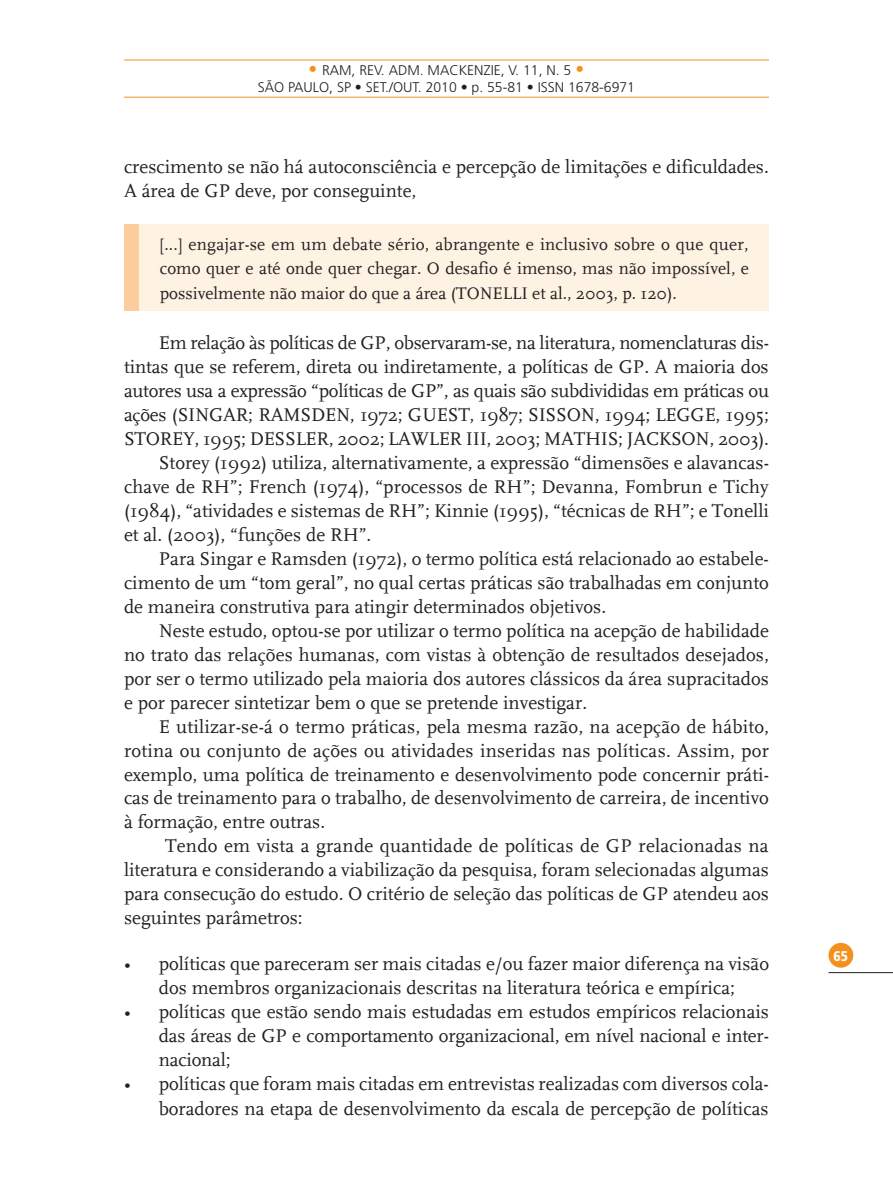
<style>
.page{position:relative;width:893px;height:1191px;background:#fff}
.page>*{position:absolute;margin:0;border:0;box-sizing:border-box;transform-origin:0 0}
.t1{font:19.25px/24.2px "FF Scala Definitive";color:#231f20}
.t2{font:17.5px/24.2px "FF Scala Definitive";color:#231f20;text-align:justify}
.t3{font:300 14px/16.8px "Frutiger LT Std";color:#231f20;text-align:center}
.t4{font:900 condensed 14px "Frutiger LT Std";color:#fff}
.s1{font-size:17.5px;color:#f4901d}
</style>
<div class="page">
<div style="left:828px;top:943px;width:25px;height:24px;background:#f4901d;border-radius:50%"></div>
<hr style="left:828px;top:972px;width:65px;height:1px;background:#231f20">
<hr style="left:124px;top:97px;width:645px;height:1px;background:#f4901d">
<hr style="left:124px;top:60px;width:645px;height:1px;background:#f4901d">
<div style="left:124px;top:225px;width:16px;height:86px;background:#fcce9d"></div>
<div style="left:140px;top:225px;width:629px;height:86px;background:#fef2e3"></div>
<p class="t3" style="left:258px;top:62px;width:379px"><span class="s1">•</span> RAM, REV. ADM. MACKENZIE, V. 11, N. 5 <span class="s1">•<br></span>SÃO PAULO, SP • SET./OUT. 2010 • p. 55-81 • ISSN 1678-6971</p>
<p class="t1" style="left:124px;top:156px;width:646px;line-height:23.4px">crescimento se não há autoconsciência e percepção de limitações e dificuldades.<br>A área de GP deve, por conseguinte,</p>
<p class="t2" style="left:160px;top:233px;width:591px">[...] engajar-se em um debate sério, abrangente e inclusivo sobre o que quer, como quer e até onde quer chegar. O desafio é imenso, mas não impossível, e possivelmente não maior do que a área (TONELLI et al., 2003, p. 120).</p>
<p class="t1" style="left:159px;top:331px;width:612px">Em relação às políticas de GP, observaram-se, na literatura, nomenclaturas dis-</p>
<p class="t1" style="left:124px;top:355px;width:646px">tintas que se referem, direta ou indiretamente, a políticas de GP. A maioria dos</p>
<p class="t1" style="left:124px;top:379px;width:646px">autores usa a expressão “políticas de GP”, as quais são subdivididas em práticas ou</p>
<p class="t1" style="left:124px;top:403px;width:646px">ações (SINGAR; RAMSDEN, 1972; GUEST, 1987; SISSON, 1994; LEGGE, 1995;</p>
<p class="t1" style="left:124px;top:427px;width:646px">STOREY, 1995; DESSLER, 2002; LAWLER III, 2003; MATHIS; JACKSON, 2003).</p>
<p class="t1" style="left:159px;top:451px;width:612px">Storey (1992) utiliza, alternativamente, a expressão “dimensões e alavancas-</p>
<p class="t1" style="left:124px;top:475px;width:646px">chave de RH”; French (1974), “processos de RH”; Devanna, Fombrun e Tichy</p>
<p class="t1" style="left:124px;top:499px;width:646px">(1984), “atividades e sistemas de RH”; Kinnie (1995), “técnicas de RH”; e Tonelli</p>
<p class="t1" style="left:124px;top:523px;width:249px">et al. (2003), “funções de RH”.</p>
<p class="t1" style="left:159px;top:547px;width:612px">Para Singar e Ramsden (1972), o termo política está relacionado ao estabele-</p>
<p class="t1" style="left:124px;top:571px;width:646px">cimento de um “tom geral”, no qual certas práticas são trabalhadas em conjunto</p>
<p class="t1" style="left:124px;top:594px;width:484px">de maneira construtiva para atingir determinados objetivos.</p>
<p class="t1" style="left:159px;top:618px;width:612px">Neste estudo, optou-se por utilizar o termo política na acepção de habilidade</p>
<p class="t1" style="left:124px;top:642px;width:646px">no trato das relações humanas, com vistas à obtenção de resultados desejados,</p>
<p class="t1" style="left:124px;top:666px;width:646px">por ser o termo utilizado pela maioria dos autores clássicos da área supracitados</p>
<p class="t1" style="left:124px;top:690px;width:465px">e por parecer sintetizar bem o que se pretende investigar.</p>
<p class="t1" style="left:159px;top:714px;width:612px">E utilizar-se-á o termo práticas, pela mesma razão, na acepção de hábito,</p>
<p class="t1" style="left:124px;top:738px;width:646px">rotina ou conjunto de ações ou atividades inseridas nas políticas. Assim, por</p>
<p class="t1" style="left:124px;top:762px;width:646px">exemplo, uma política de treinamento e desenvolvimento pode concernir práti-</p>
<p class="t1" style="left:124px;top:786px;width:646px">cas de treinamento para o trabalho, de desenvolvimento de carreira, de incentivo</p>
<p class="t1" style="left:124px;top:810px;width:203px">à formação, entre outras.</p>
<p class="t1" style="left:165px;top:834px;width:605px">Tendo em vista a grande quantidade de políticas de GP relacionadas na</p>
<p class="t1" style="left:124px;top:858px;width:646px">literatura e considerando a viabilização da pesquisa, foram selecionadas algumas</p>
<p class="t1" style="left:124px;top:882px;width:646px">para consecução do estudo. O critério de seleção das políticas de GP atendeu aos</p>
<p class="t1" style="left:124px;top:906px;width:180px">seguintes parâmetros:</p>
<p class="t1" style="left:124px;top:951px;width:646px;text-align:center">• políticas que pareceram ser mais citadas e/ou fazer maior diferença na visão dos membros organizacionais descritas na literatura teórica e empírica;</p>
<p class="t1" style="left:159px;top:999px;width:612px;text-align:justify;text-indent:-35px">• políticas que estão sendo mais estudadas em estudos empíricos relacionais das áreas de GP e comportamento organizacional, em nível nacional e inter&shy;nacional;</p>
<p class="t1" style="left:124px;top:1072px;width:646px;text-align:right">• políticas que foram mais citadas em entrevistas realizadas com diversos cola&shy;boradores na etapa de desenvolvimento da escala de percepção de políticas</p>
<p class="t4" style="left:834px;top:947px;width:16px">65</p>
</div>
